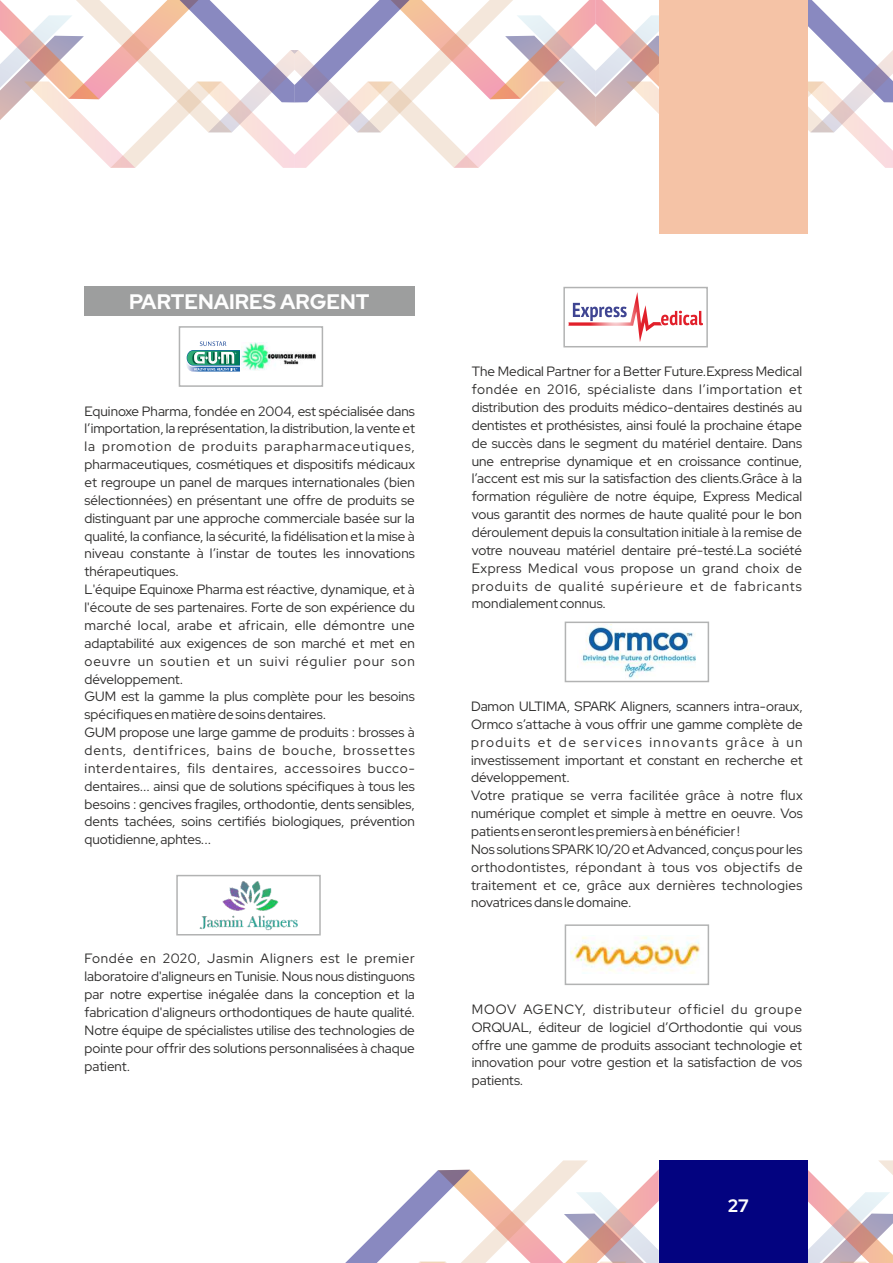
<style>
.page{position:relative;width:893px;height:1263px;background:#fff}
.page>*{position:absolute;margin:0;border:0;box-sizing:border-box;transform-origin:0 0}
.t1{font:700 21px "Red Hat Display";color:#fefefe}
.t2{font:700 18px "Red Hat Display";color:#fefefe}
.t3{font:13.5px/17.9px "Red Hat Display";color:#2b2a29;text-align:justify}
</style>
<div class="page">
<svg style="left:0;top:0;width:893px;height:168px"></svg>
<svg style="left:345px;top:1160px;width:314px;height:103px"></svg>
<svg style="left:807px;top:1160px;width:86px;height:103px"></svg>
<div style="left:659px;top:1161px;width:149px;height:102px;background:#030380"></div>
<div style="left:659px;top:0;width:149px;height:234px;background:#f5c3a6"></div>
<div style="left:563px;top:287px;width:145px;height:60px;border:2px solid #b2b3b3"></div>
<div style="left:565px;top:924px;width:144px;height:61px;border:2px solid #b2b3b3"></div>
<div style="left:176px;top:875px;width:145px;height:60px;border:2px solid #b2b3b3"></div>
<div style="left:565px;top:622px;width:144px;height:60px;border:2px solid #b2b3b3"></div>
<img style="left:199px;top:877px;width:99px;height:56px">
<svg style="left:568px;top:292px;width:135px;height:50px"></svg>
<img style="left:578px;top:624px;width:118px;height:56px">
<img style="left:570px;top:936px;width:130px;height:38px">
<div style="left:179px;top:326px;width:144px;height:61px;border:2px solid #b2b3b3"></div>
<div style="left:85px;top:287px;width:330px;height:29px;background:#9d9e9e"></div>
<svg style="left:186px;top:341px;width:54px;height:31px"></svg>
<img style="left:241px;top:343px;width:75px;height:27px">
<h1 class="t1" style="left:129px;top:287px;width:242px">PARTENAIRES ARGENT</h1>
<p class="t3" style="left:85px;top:402px;width:332px;text-align:left">Equinoxe Pharma, fondée en 2004, est spécialisée dans l’importation, la représentation, la distribution, la vente et la promotion de produits parapharmaceutiques, pharmaceutiques, cosmétiques et dispositifs médicaux et regroupe un panel de marques internationales (bien sélectionnées) en présentant une offre de produits se distinguant par une approche commerciale basée sur la qualité, la confiance, la sécurité, la fidélisation et la mise à niveau constante à l’instar de toutes les innovations thérapeutiques.<br>L'équipe Equinoxe Pharma est réactive, dynamique, et à l'écoute de ses partenaires. Forte de son expérience du marché local, arabe et africain, elle démontre une adaptabilité aux exigences de son marché et met en oeuvre un soutien et un suivi régulier pour son développement.<br>GUM est la gamme la plus complète pour les besoins spécifiques en matière de soins dentaires.<br>GUM propose une large gamme de produits : brosses à dents, dentifrices, bains de bouche, brossettes interdentaires, fils dentaires, accessoires bucco&shy;dentaires... ainsi que de solutions spécifiques à tous les besoins : gencives fragiles, orthodontie, dents sensibles, dents tachées, soins certifiés biologiques, prévention quotidienne, aphtes...</p>
<p class="t3" style="left:85px;top:950px;width:332px">Fondée en 2020, Jasmin Aligners est le premier laboratoire d'aligneurs en Tunisie. Nous nous distinguons par notre expertise inégalée dans la conception et la fabrication d'aligneurs orthodontiques de haute qualité.<br>Notre équipe de spécialistes utilise des technologies de pointe pour offrir des solutions personnalisées à chaque patient.</p>
<p class="t3" style="left:472px;top:362px;width:332px">The Medical Partner for a Better Future.Express Medical fondée en 2016, spécialiste dans l’importation et distribution des produits médico-dentaires destinés au dentistes et prothésistes, ainsi foulé la prochaine étape de succès dans le segment du matériel dentaire. Dans une entreprise dynamique et en croissance continue, l’accent est mis sur la satisfaction des clients.Grâce à la formation régulière de notre équipe, Express Medical vous garantit des normes de haute qualité pour le bon déroulement depuis la consultation initiale à la remise de votre nouveau matériel dentaire pré-testé.La société Express Medical vous propose un grand choix de produits de qualité supérieure et de fabricants mondialement connus.</p>
<p class="t3" style="left:471px;top:697px;width:333px;text-align:left">Damon ULTIMA, SPARK Aligners, scanners intra-oraux, Ormco s’attache à vous offrir une gamme complète de produits et de services innovants grâce à un investissement important et constant en recherche et développement.<br>Votre pratique se verra facilitée grâce à notre flux numérique complet et simple à mettre en oeuvre. Vos patients en seront les premiers à en bénéficier !<br>Nos solutions SPARK 10/20 et Advanced, conçus pour les orthodontistes, répondant à tous vos objectifs de traitement et ce, grâce aux dernières technologies novatrices dans le domaine.</p>
<p class="t3" style="left:472px;top:1000px;width:332px">MOOV AGENCY, distributeur officiel du groupe ORQUAL, éditeur de logiciel d’Orthodontie qui vous offre une gamme de produits associant technologie et innovation pour votre gestion et la satisfaction de vos patients.</p>
<h2 class="t2" style="left:728px;top:1194px;width:23px">27</h2>
</div>
